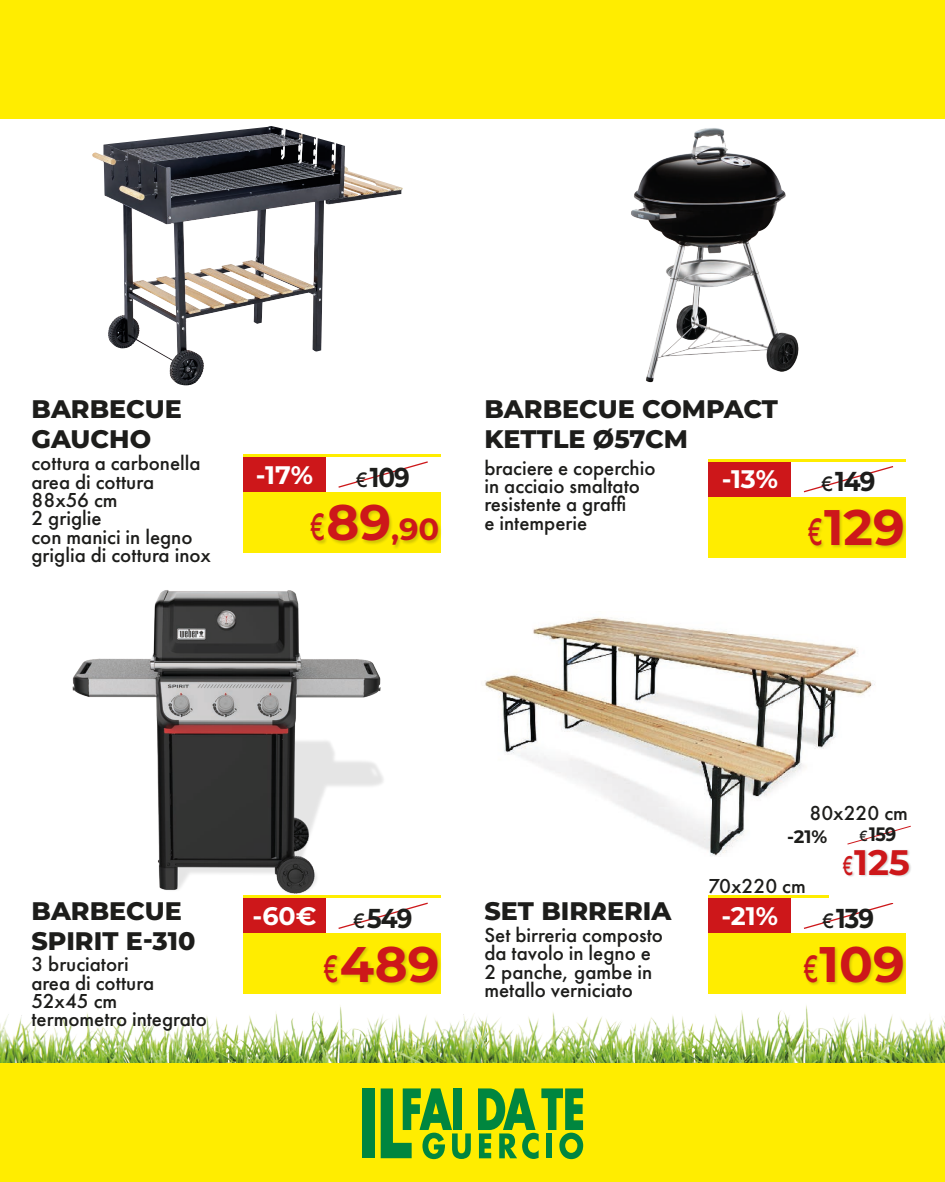
<style>
.page{position:relative;width:945px;height:1182px;background:#fff}
.page>*{position:absolute;margin:0;border:0;box-sizing:border-box;transform-origin:0 0}
.t1{font:700 49.88px "Montserrat";color:#cd171a}
.t2{font:700 35.44px "Montserrat";color:#cd171a}
.t3{font:700 30.62px "Montserrat";color:#cd171a}
.t4{font:700 27.3px "Montserrat";letter-spacing:-.04em;color:#1d1d1b;scale:.9 1}
.t5{font:800 25.38px "Montserrat";color:#1d1d1b}
.t6{font:700 25.38px "Montserrat";color:#fff}
.t7{font:500 21px/18.4px "Futura PT";color:#1d1d1b}
.t8{font:700 19.43px "Montserrat";color:#1d1d1b;scale:.9 1}
.t9{font:700 18.03px "Montserrat";color:#1d1d1b}
.s1{font-family:"Futura PT";font-weight:500;font-size:21.61px}
.s2{font-family:"Futura PT";font-weight:500;font-size:39.64px}
.s3{font-size:49.88px}
.s4{font-family:"Futura PT";font-weight:500;font-size:15.31px}
.s5{font-family:"Futura PT";font-weight:500;font-size:28.09px}
</style>
<div class="page">
<img style="left:0;top:1006px;width:465px;height:57px">
<img style="left:465px;top:1005px;width:480px;height:58px">
<div style="left:0;top:0;width:945px;height:118px;background:#ffed00"></div>
<div style="left:0;top:1063px;width:945px;height:118px;background:#ffed00"></div>
<svg style="left:362px;top:1088px;width:222px;height:72px"></svg>
<img style="left:92px;top:126px;width:311px;height:259px">
<div style="left:243px;top:454px;width:198px;height:99px;background:#ffed00"></div>
<div style="left:243px;top:457px;width:83px;height:35px;background:#cd171a"></div>
<div style="left:326px;top:457px;width:115px;height:35px;background:#fff"></div>
<div style="left:310px;top:504px;width:132px;height:45px;background:#1d1d1b;opacity:.2"></div>
<svg style="left:338px;top:461px;width:90px;height:27px"></svg>
<img style="left:72px;top:590px;width:312px;height:304px">
<div style="left:243px;top:895px;width:198px;height:99px;background:#ffed00"></div>
<div style="left:243px;top:898px;width:83px;height:35px;background:#cd171a"></div>
<div style="left:326px;top:898px;width:115px;height:35px;background:#fff"></div>
<div style="left:324px;top:945px;width:118px;height:41px;background:#1d1d1b;opacity:.2"></div>
<svg style="left:338px;top:902px;width:90px;height:27px"></svg>
<img style="left:631px;top:128px;width:168px;height:255px">
<div style="left:709px;top:458px;width:197px;height:99px;background:#ffed00"></div>
<div style="left:709px;top:462px;width:82px;height:34px;background:#cd171a"></div>
<div style="left:791px;top:462px;width:115px;height:34px;background:#fff"></div>
<div style="left:808px;top:508px;width:99px;height:41px;background:#1d1d1b;opacity:.2"></div>
<svg style="left:803px;top:466px;width:91px;height:27px"></svg>
<img style="left:485px;top:617px;width:390px;height:239px">
<div style="left:709px;top:895px;width:197px;height:99px;background:#ffed00"></div>
<div style="left:709px;top:898px;width:82px;height:35px;background:#cd171a"></div>
<div style="left:791px;top:898px;width:115px;height:35px;background:#fff"></div>
<div style="left:803px;top:945px;width:104px;height:41px;background:#1d1d1b;opacity:.2"></div>
<svg style="left:804px;top:903px;width:90px;height:26px"></svg>
<div style="left:829px;top:878px;width:82px;height:24px;background:#fff"></div>
<div style="left:843px;top:849px;width:69px;height:28px;background:#1d1d1b;opacity:.2"></div>
<svg style="left:846px;top:825px;width:65px;height:20px"></svg>
<p class="t5" style="left:32px;top:390px;width:152px">BARBECUE</p>
<p class="t5" style="left:32px;top:420px;width:121px">GAUCHO</p>
<p class="t7" style="left:32px;top:454px;width:171px">cottura a carbonella</p>
<p class="t7" style="left:32px;top:472px;width:124px">area di cottura</p>
<p class="t7" style="left:32px;top:490px;width:88px">88x56 cm</p>
<p class="t7" style="left:32px;top:509px;width:72px">2 griglie</p>
<p class="t7" style="left:32px;top:527px;width:163px">con manici in legno</p>
<p class="t7" style="left:32px;top:546px;width:181px">griglia di cottura inox</p>
<p class="t6" style="left:256px;top:456px;width:59px">-17%</p>
<p class="t4" style="left:357px;top:457px;width:61px"><span class="s1">€</span> 109</p>
<p class="t3" style="left:311px;top:507px;width:130px"><span class="s2">€</span> <span class="s3">89</span>,90</p>
<p class="t5" style="left:484px;top:390px;width:295px">BARBECUE COMPACT</p>
<p class="t5" style="left:484px;top:420px;width:205px">KETTLE Ø57CM</p>
<p class="t7" style="left:484px;top:458px;width:173px">braciere e coperchio</p>
<p class="t7" style="left:484px;top:477px;width:157px">in acciaio smaltato</p>
<p class="t7" style="left:484px;top:495px;width:144px">resistente a graffi</p>
<p class="t7" style="left:484px;top:513px;width:104px">e intemperie</p>
<p class="t1" style="left:808px;top:491px;width:98px"><span class="s2">€</span> 129</p>
<p class="t6" style="left:722px;top:461px;width:58px">-13%</p>
<p class="t4" style="left:822px;top:462px;width:61px"><span class="s1">€</span> 149</p>
<p class="t5" style="left:32px;top:892px;width:152px">BARBECUE</p>
<p class="t5" style="left:32px;top:922px;width:166px">SPIRIT E-310</p>
<p class="t7" style="left:32px;top:955px;width:99px">3 bruciatori</p>
<p class="t7" style="left:32px;top:973px;width:124px">area di cottura</p>
<p class="t7" style="left:32px;top:991px;width:87px">52x45 cm</p>
<p class="t7" style="left:32px;top:1010px;width:177px">termometro integrato</p>
<p class="t6" style="left:252px;top:897px;width:66px">-60€</p>
<p class="t4" style="left:354px;top:898px;width:67px"><span class="s1">€</span> 549</p>
<p class="t1" style="left:324px;top:927px;width:117px"><span class="s2">€</span> 489</p>
<p class="t5" style="left:484px;top:892px;width:189px">SET BIRRERIA</p>
<p class="t7" style="left:484px;top:925px;width:180px">Set birreria composto da tavolo in legno e</p>
<p class="t7" style="left:484px;top:962px;width:169px">2 panche, gambe in metallo verniciato</p>
<p class="t7" style="left:809px;top:803px;width:100px">80x220 cm</p>
<p class="t9" style="left:787px;top:823px;width:42px">-21%</p>
<p class="t8" style="left:860px;top:820px;width:42px"><span class="s4">€</span> 159</p>
<p class="t7" style="left:709px;top:877px;width:99px">70x220 cm</p>
<p class="t2" style="left:843px;top:836px;width:68px"><span class="s5">€</span> 125</p>
<p class="t6" style="left:722px;top:897px;width:58px">-21%</p>
<p class="t4" style="left:823px;top:898px;width:58px"><span class="s1">€</span> 139</p>
<p class="t1" style="left:804px;top:927px;width:102px"><span class="s2">€</span> 109</p>
</div>
